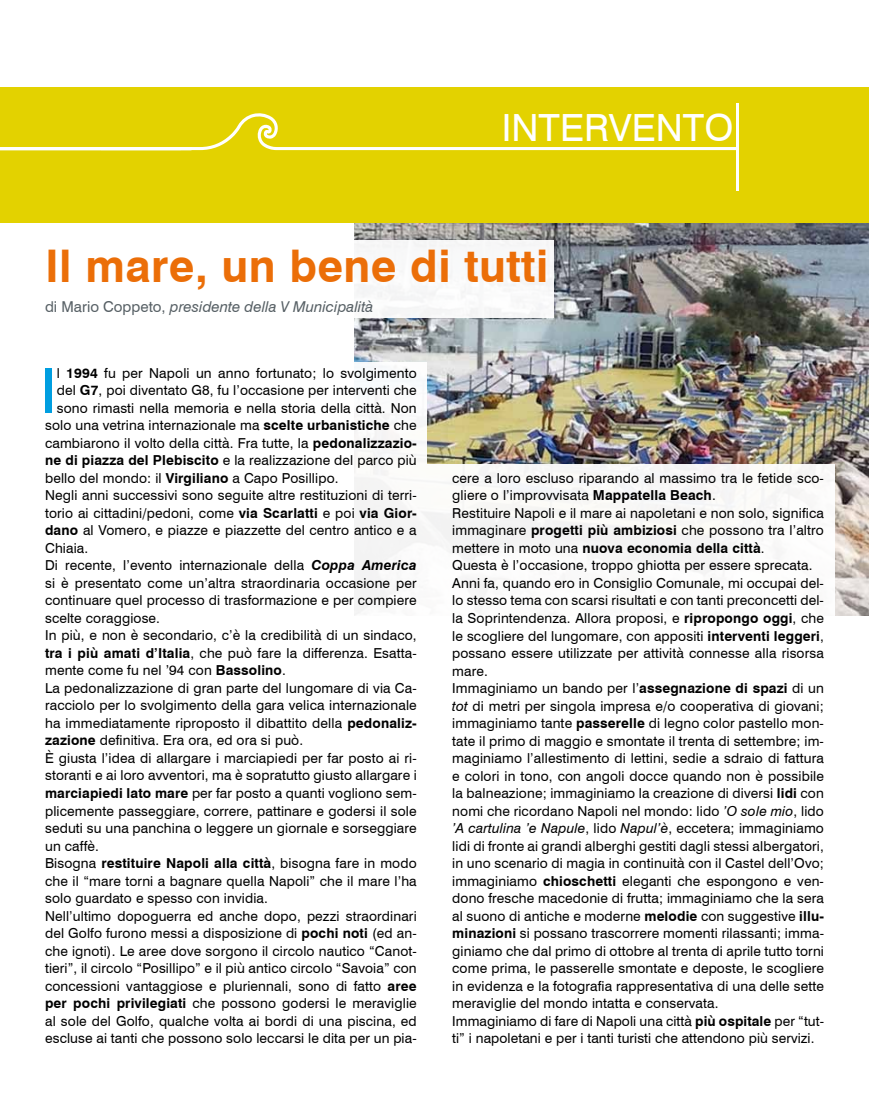
<style>
.page{position:relative;width:869px;height:1099px;background:#fff}
.page>*{position:absolute;margin:0;border:0;box-sizing:border-box;transform-origin:0 0}
.t1{font:62.38px "Swiss 721 BT";color:#009ee0}
.t2{font:700 45px "Swiss 721 BT";color:#eb6e08}
.t3{font:37.5px "Swiss 721 BT";color:#fff}
.t4{font:italic 15px "Swiss 721 BT";color:#576065}
.t5{font:13.75px/17.5px "Swiss 721 BT";letter-spacing:.01em;color:#000}
.s1{font-style:normal}
.s2{font-weight:700}
.s3{font-weight:700;font-style:italic}
.s4{font-style:italic}
</style>
<div class="page">
<img style="left:354px;top:223px;width:514px;height:392px">
<div style="left:0;top:87px;width:868px;height:136px;background:#e3d200"></div>
<hr style="left:736px;top:104px;width:2px;height:87px;background:#fff">
<svg style="left:0;top:113px;width:736px;height:37px"></svg>
<div style="left:343px;top:362px;width:83px;height:267px;background:#fff"></div>
<div style="left:426px;top:464px;width:408px;height:156px;background:#fafaf8"></div>
<div style="left:325px;top:240px;width:228px;height:78px;background:#f8f9f9"></div>
<h3 class="t3" style="left:501px;top:105px;width:35px">Intervento</h3>
<h2 class="t2" style="left:45px;top:239px;width:504px">I l mare, un bene di tutti</h2>
<p class="t4" style="left:45px;top:298px;width:329px"><span class="s1">di Mario Coppeto,</span> presidente della V Municipalità</p>
<h1 class="t1" style="left:40px;top:352px;width:18px">I</h1>
<p class="t5" style="left:57px;top:364px;width:361px">l <span class="s2">1994</span> fu per Napoli un anno fortunato; lo svolgimento</p>
<p class="t5" style="left:57px;top:381px;width:361px">del <span class="s2">G7</span>, poi diventato G8, fu l’occasione per interventi che</p>
<p class="t5" style="left:57px;top:399px;width:361px">sono rimasti nella memoria e nella storia della città. Non</p>
<p class="t5" style="left:45px;top:416px;width:373px">solo una vetrina internazionale ma <span class="s2">scelte urbanistiche</span> che</p>
<p class="t5" style="left:45px;top:434px;width:373px">cambiarono il volto della città. Fra tutte, la <span class="s2">pedonalizzazio-</span></p>
<p class="t5" style="left:45px;top:451px;width:373px"><span class="s2">ne di piazza del Plebiscito</span> e la realizzazione del parco più</p>
<p class="t5" style="left:45px;top:469px;width:295px">bello del mondo: il <span class="s2">Virgiliano</span> a Capo Posillipo.</p>
<p class="t5" style="left:45px;top:486px;width:373px">Negli anni successivi sono seguite altre restituzioni di terri-</p>
<p class="t5" style="left:45px;top:504px;width:373px">torio ai cittadini/pedoni, come <span class="s2">via Scarlatti</span> e poi <span class="s2">via Gior-</span></p>
<p class="t5" style="left:45px;top:521px;width:373px"><span class="s2">dano</span> al Vomero, e piazze e piazzette del centro antico e a</p>
<p class="t5" style="left:45px;top:539px;width:45px">Chiaia.</p>
<p class="t5" style="left:45px;top:556px;width:373px">Di recente, l’evento internazionale della <span class="s3">Coppa America</span></p>
<p class="t5" style="left:45px;top:574px;width:373px">si è presentato come un’altra straordinaria occasione per</p>
<p class="t5" style="left:45px;top:591px;width:373px">continuare quel processo di trasformazione e per compiere</p>
<p class="t5" style="left:45px;top:609px;width:116px">scelte coraggiose.</p>
<p class="t5" style="left:45px;top:626px;width:373px">In più, e non è secondario, c’è la credibilità di un sindaco,</p>
<p class="t5" style="left:45px;top:644px;width:373px"><span class="s2">tra i più amati d’Italia</span>, che può fare la differenza. Esatta-</p>
<p class="t5" style="left:45px;top:661px;width:242px">mente come fu nel ’94 con <span class="s2">Bassolino</span>.</p>
<p class="t5" style="left:45px;top:679px;width:373px">La pedonalizzazione di gran parte del lungomare di via Ca-</p>
<p class="t5" style="left:45px;top:696px;width:373px">racciolo per lo svolgimento della gara velica internazionale</p>
<p class="t5" style="left:45px;top:714px;width:373px">ha immediatamente riproposto il dibattito della <span class="s2">pedonaliz-</span></p>
<p class="t5" style="left:45px;top:731px;width:259px"><span class="s2">zazione</span> definitiva. Era ora, ed ora si può.</p>
<p class="t5" style="left:45px;top:749px;width:373px">È giusta l’idea di allargare i marciapiedi per far posto ai ri-</p>
<p class="t5" style="left:45px;top:766px;width:373px">storanti e ai loro avventori, ma è sopratutto giusto allargare i</p>
<p class="t5" style="left:45px;top:784px;width:373px"><span class="s2">marciapiedi lato mare</span> per far posto a quanti vogliono sem-</p>
<p class="t5" style="left:45px;top:801px;width:373px">plicemente passeggiare, correre, pattinare e godersi il sole</p>
<p class="t5" style="left:45px;top:819px;width:373px">seduti su una panchina o leggere un giornale e sorseggiare</p>
<p class="t5" style="left:45px;top:836px;width:55px">un caffè.</p>
<p class="t5" style="left:45px;top:854px;width:373px">Bisogna <span class="s2">restituire Napoli alla città</span>, bisogna fare in modo</p>
<p class="t5" style="left:45px;top:871px;width:373px">che il “mare torni a bagnare quella Napoli” che il mare l’ha</p>
<p class="t5" style="left:45px;top:889px;width:224px">solo guardato e spesso con invidia.</p>
<p class="t5" style="left:45px;top:906px;width:373px">Nell’ultimo dopoguerra ed anche dopo, pezzi straordinari</p>
<p class="t5" style="left:45px;top:924px;width:373px">del Golfo furono messi a disposizione di <span class="s2">pochi noti</span> (ed an-</p>
<p class="t5" style="left:45px;top:941px;width:373px">che ignoti). Le aree dove sorgono il circolo nautico “Canot-</p>
<p class="t5" style="left:45px;top:959px;width:373px">tieri”, il circolo “Posillipo” e il più antico circolo “Savoia” con</p>
<p class="t5" style="left:45px;top:976px;width:373px">concessioni vantaggiose e pluriennali, sono di fatto <span class="s2">aree</span></p>
<p class="t5" style="left:45px;top:994px;width:373px"><span class="s2">per pochi privilegiati</span> che possono godersi le meraviglie</p>
<p class="t5" style="left:45px;top:1011px;width:373px">al sole del Golfo, qualche volta ai bordi di una piscina, ed</p>
<p class="t5" style="left:45px;top:1029px;width:373px">escluse ai tanti che possono solo leccarsi le dita per un pia-</p>
<p class="t5" style="left:452px;top:469px;width:373px">cere a loro escluso riparando al massimo tra le fetide sco&shy;gliere o l’improvvisata <span class="s2">Mappatella Beach</span>.<br>Restituire Napoli e il mare ai napoletani e non solo, significa immaginare <span class="s2">progetti più ambiziosi</span> che possono tra l’altro mettere in moto una <span class="s2">nuova economia della città</span>.<br>Questa è l’occasione, troppo ghiotta per essere sprecata.<br>Anni fa, quando ero in Consiglio Comunale, mi occupai del&shy;lo stesso tema con scarsi risultati e con tanti preconcetti del&shy;la Soprintendenza. Allora proposi, e <span class="s2">ripropongo oggi</span>, che le scogliere del lungomare, con appositi <span class="s2">interventi leggeri</span>, possano essere utilizzate per attività connesse alla risorsa mare.<br>Immaginiamo un bando per l’<span class="s2">assegnazione di spazi</span> di un <span class="s4">tot</span> di metri per singola impresa e/o cooperativa di giovani; immaginiamo tante <span class="s2">passerelle</span> di legno color pastello mon&shy;tate il primo di maggio e smontate il trenta di settembre; im&shy;maginiamo l’allestimento di lettini, sedie a sdraio di fattura e colori in tono, con angoli docce quando non è possibile la balneazione; immaginiamo la creazione di diversi <span class="s2">lidi</span> con nomi che ricordano Napoli nel mondo: lido <span class="s4">’O sole mio</span>, lido <span class="s4">’A cartulina ’e Napule</span>, lido <span class="s4">Napul’è</span>, eccetera; immaginiamo lidi di fronte ai grandi alberghi gestiti dagli stessi albergatori, in uno scenario di magia in continuità con il Castel dell’Ovo; immaginiamo <span class="s2">chioschetti</span> eleganti che espongono e ven&shy;dono fresche macedonie di frutta; immaginiamo che la sera al suono di antiche e moderne <span class="s2">melodie</span> con suggestive <span class="s2">illu&shy;minazioni</span> si possano trascorrere momenti rilassanti; imma&shy;giniamo che dal primo di ottobre al trenta di aprile tutto torni come prima, le passerelle smontate e deposte, le scogliere in evidenza e la fotografia rappresentativa di una delle sette meraviglie del mondo intatta e conservata.<br>Immaginiamo di fare di Napoli una città <span class="s2">più ospitale</span> per “tut&shy;ti” i napoletani e per i tanti turisti che attendono più servizi.</p>
</div>
